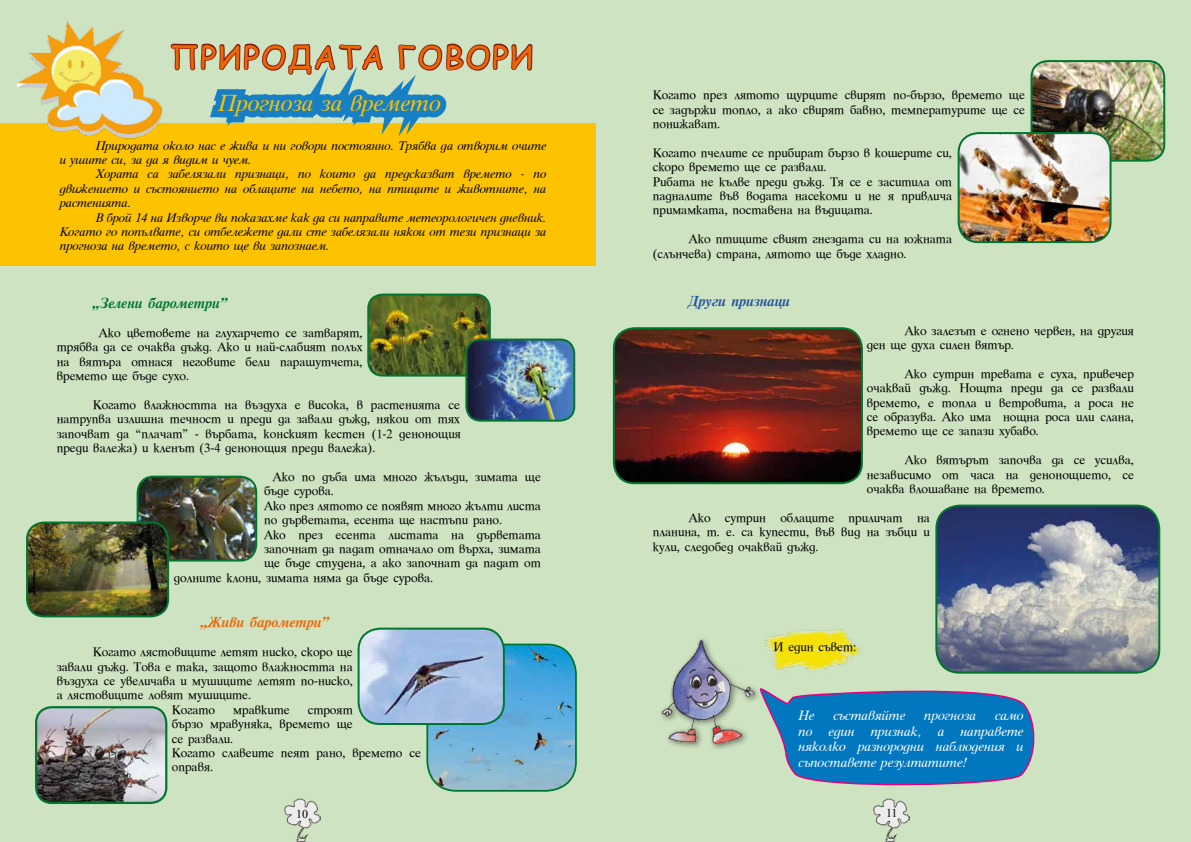
<style>
.page{position:relative;width:1191px;height:842px;background:#cde3c1}
.page>*{position:absolute;margin:0;border:0;box-sizing:border-box;transform-origin:0 0}
.t1{font:31.4px "Comic Sans MS";letter-spacing:.05em;color:#ec6606}
.t2{font:22.5px "Timok U Italic";color:#fdc300}
.t3{font:italic 14px "Timok U Bold";color:#007631}
.t4{font:italic 14px "Timok U Bold";color:#ec6606}
.t5{font:italic 14px "Timok U Bold";color:#2553a1}
.t6{font:13px/15.6px "Timok U Italic";color:#fff;text-align:justify}
.t7{font:12px/14.4px "Timok U";color:#000;text-align:justify}
.t8{font:12px/14.4px "Timok U Italic";color:#000;text-align:justify}
.t9{font:12px "Times New Roman";color:#000}
</style>
<div class="page">
<img style="left:765px;top:629px;width:95px;height:41px">
<img style="left:285px;top:798px;width:36px;height:44px">
<img style="left:873px;top:798px;width:36px;height:44px">
<div style="left:0;top:123px;width:595px;height:143px;background:#fdc300"></div>
<svg style="left:170px;top:43px;width:363px;height:94px"></svg>
<img style="left:368px;top:295px;width:122px;height:79px">
<div style="left:367px;top:294px;width:124px;height:83px;border:2px solid #007631;border-radius:14px"></div>
<img style="left:466px;top:340px;width:108px;height:79px">
<div style="left:465px;top:339px;width:110px;height:83px;border:2px solid #007631;border-radius:14px"></div>
<img style="left:138px;top:477px;width:118px;height:83px">
<div style="left:137px;top:476px;width:120px;height:85px;border:2px solid #007631;border-radius:16px"></div>
<img style="left:27px;top:522px;width:141px;height:94px">
<div style="left:26px;top:521px;width:143px;height:96px;border:2px solid #007631;border-radius:17px"></div>
<img style="left:429px;top:646px;width:147px;height:143px">
<div style="left:426px;top:643px;width:151px;height:149px;border:2px solid #007631;border-radius:29px"></div>
<img style="left:358px;top:629px;width:146px;height:95px">
<div style="left:357px;top:628px;width:148px;height:97px;border:2px solid #007631;border-radius:21px"></div>
<img style="left:36px;top:707px;width:130px;height:96px">
<div style="left:35px;top:706px;width:132px;height:98px;border:2px solid #007631;border-radius:16px"></div>
<img style="left:17px;top:21px;width:144px;height:117px">
<img style="left:41px;top:43px;width:69px;height:55px">
<img style="left:1033px;top:61px;width:131px;height:98px">
<div style="left:1030px;top:60px;width:135px;height:102px;border:2px solid #007631;border-radius:16px"></div>
<img style="left:960px;top:133px;width:150px;height:109px">
<div style="left:957px;top:132px;width:154px;height:111px;border:2px solid #007631;border-radius:20px"></div>
<img style="left:936px;top:506px;width:223px;height:165px">
<div style="left:935px;top:505px;width:225px;height:169px;border:2px solid #007631;border-radius:23px"></div>
<img style="left:614px;top:328px;width:248px;height:155px">
<div style="left:613px;top:327px;width:250px;height:157px;border:2px solid #007631;border-radius:21px"></div>
<svg style="left:761px;top:688px;width:274px;height:98px"></svg>
<div style="left:658px;top:636px;width:103px;height:116px;background:#000;opacity:.47"></div>
<img style="left:661px;top:638px;width:98px;height:108px">
<h1 class="t1" style="left:170px;top:34px;width:365px">ПРИРОДАТА ГОВОРИ</h1>
<h2 class="t2" style="left:219px;top:88px;width:224px">Прогноза за времето</h2>
<p class="t8" style="left:60px;top:138px;width:488px;text-indent:36px">Природата около нас е жива и ни говори постоянно. Трябва да отворим очите и ушите си, за да я видим и чуем.</p>
<p class="t8" style="left:60px;top:167px;width:488px;text-indent:36px">Хората са забелязали признаци, по които да предсказват времето - по движението и състоянието на облаците на небето, на птиците и животните, на растенията.</p>
<p class="t8" style="left:60px;top:210px;width:488px;text-indent:36px">В брой 14 на Изворче ви показахме как да си направите метеорологичен дневник.<br>Когато го попълвате, си отбележете дали сте забелязали някои от тези признаци за прогноза на времето, с които ще ви запознаем.</p>
<p class="t3" style="left:93px;top:294px;width:136px">„Зелени барометри”</p>
<p class="t7" style="left:57px;top:325px;width:307px;text-indent:42px">Ако цветовете на глухарчето се затварят, трябва да се очаква дъжд. Ако и най-слабият полъх на вятъра отнася неговите бели парашутчета, времето ще бъде сухо.</p>
<p class="t7" style="left:57px;top:397px;width:406px;text-indent:36px">Когато влажността на въздуха е висока, в растенията се натрупва излишна течност и преди да завали дъжд, някои от тях започват да “плачат” - върбата, конският кестен (1-2 денонощия преди валежа) и кленът (3-4 денонощия преди валежа).</p>
<p class="t7" style="left:273px;top:469px;width:270px">Ако по дъба има много жълъди, зимата ще</p>
<p class="t7" style="left:264px;top:483px;width:72px">бъде сурова.</p>
<p class="t7" style="left:264px;top:498px;width:278px">Ако през лятото се появят много жълти листа</p>
<p class="t7" style="left:264px;top:512px;width:240px">по дърветата, есента ще настъпи рано.</p>
<p class="t7" style="left:264px;top:527px;width:278px">Ако през есента листата на дърветата</p>
<p class="t7" style="left:264px;top:541px;width:278px">започнат да падат отначало от върха, зимата</p>
<p class="t7" style="left:264px;top:555px;width:278px">ще бъде студена, а ако започнат да падат от</p>
<p class="t7" style="left:174px;top:570px;width:261px">долните клони, зимата няма да бъде сурова.</p>
<p class="t4" style="left:201px;top:613px;width:129px">„Живи барометри”</p>
<p class="t7" style="left:93px;top:644px;width:262px">Когато лястовиците летят ниско, скоро ще</p>
<p class="t7" style="left:57px;top:659px;width:298px">завали дъжд. Това е така, защото влажността на</p>
<p class="t7" style="left:57px;top:673px;width:298px">въздуха се увеличава и мушиците летят по-ниско,</p>
<p class="t7" style="left:57px;top:687px;width:196px">а лястовиците ловят мушиците.</p>
<p class="t7" style="left:172px;top:702px;width:45px">Когато</p>
<p class="t7" style="left:233px;top:702px;width:58px">мравките</p>
<p class="t7" style="left:172px;top:702px;width:251px;text-align:left;text-indent:136px">строят<br>бързо мравуняка, времето ще<br>се развали.<br>Когато славеите пеят рано, времето се оправя.</p>
<p class="t7" style="left:653px;top:87px;width:374px">Когато през лятото щурците свирят по-бързо, времето ще се задържи топло, а ако свирят бавно, температурите ще се понижават.</p>
<p class="t7" style="left:653px;top:145px;width:301px;text-align:left">Когато пчелите се прибират бързо в кошерите си, скоро времето ще се развали.<br>Рибата не кълве преди дъжд. Тя се е заситила от падналите във водата насекоми и не я привлича примамката, поставена на въдицата.</p>
<p class="t7" style="left:653px;top:231px;width:301px;text-indent:36px">Ако птиците свият гнездата си на южната (слънчева) страна, лятото ще бъде хладно.</p>
<p class="t5" style="left:689px;top:291px;width:103px">Други признаци</p>
<p class="t7" style="left:867px;top:323px;width:269px;text-indent:38px">Ако залезът е огнено червен, на другия ден ще духа силен вятър.</p>
<p class="t7" style="left:867px;top:366px;width:269px;text-indent:38px">Ако сутрин тревата е суха, привечер очаквай дъжд. Нощта преди да се развали времето, е топла и ветровита, а роса не се образува. Ако има нощна роса или слана, времето ще се запази хубаво.</p>
<p class="t7" style="left:867px;top:452px;width:269px;text-indent:38px">Ако вятърът започва да се усилва, независимо от часа на денонощието, се очаква влошаване на времето.</p>
<p class="t7" style="left:653px;top:510px;width:279px;text-indent:36px">Ако сутрин облаците приличат на планина, т. е. са купести, във вид на зъбци и кули, следобед очаквай дъжд.</p>
<p class="t7" style="left:773px;top:639px;width:85px">И един съвет:</p>
<p class="t6" style="left:799px;top:708px;width:18px">Не</p>
<p class="t6" style="left:833px;top:708px;width:74px">съставяйте</p>
<p class="t6" style="left:924px;top:708px;width:53px">прогноза</p>
<p class="t6" style="left:799px;top:708px;width:227px;text-indent:196px">само по един признак, а направете няколко разнородни наблюдения и съпоставете резултатите!</p>
<p class="t9" style="left:296px;top:806px;width:13px">10</p>
<p class="t9" style="left:886px;top:805px;width:13px">11</p>
</div>
